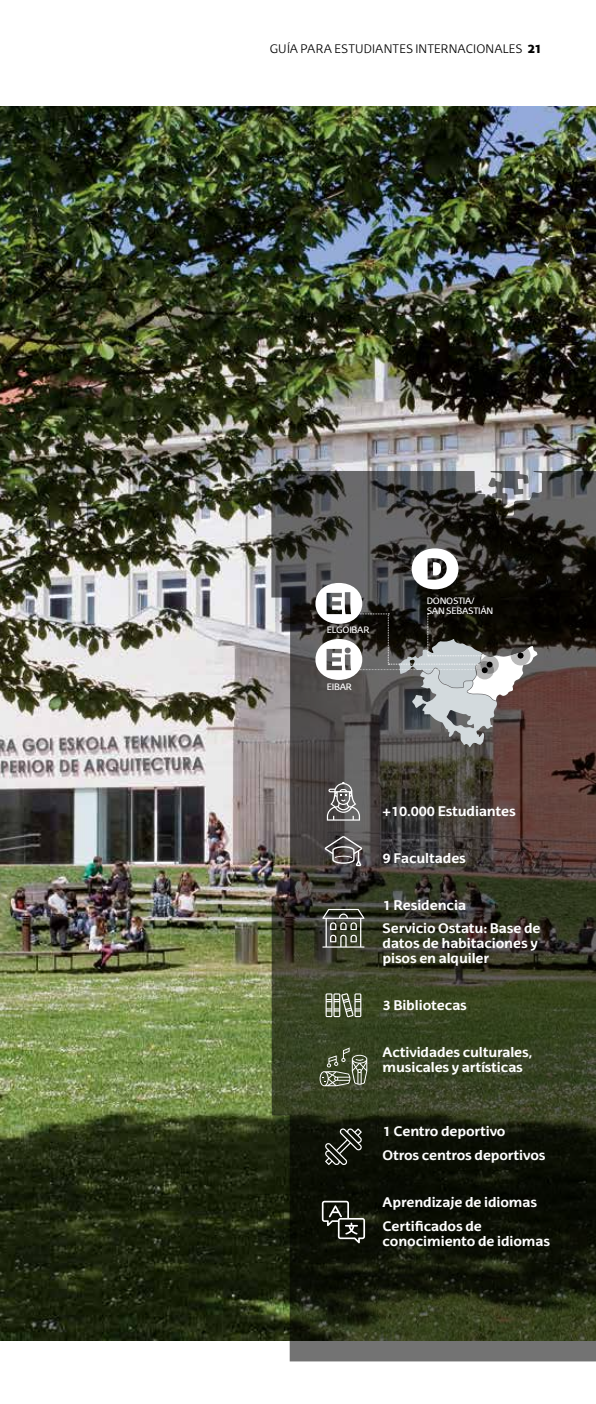
<style>
.page{position:relative;width:596px;height:1404px;background:#fff}
.page>*{position:absolute;margin:0;border:0;box-sizing:border-box;transform-origin:0 0}
.t1{font:700 13.5px/23.5px "EHU Sans";letter-spacing:-.01em;color:#fff}
.t2{font:300 12px "EHU Sans";letter-spacing:.01em;color:#000}
.t3{font:9px/10.1px "EHU Sans";letter-spacing:-.03em;color:#fff}
.s1{font-weight:900}
</style>
<div class="page">
<img style="left:0;top:106px;width:595px;height:1233px">
<svg style="left:271px;top:471px;width:324px;height:890px;background:#37382b"></svg>
<svg style="left:324px;top:835px;width:38px;height:31px"></svg>
<svg style="left:326px;top:781px;width:34px;height:39px"></svg>
<svg style="left:319px;top:1047px;width:48px;height:39px;background:#606950"></svg>
<svg style="left:324px;top:1127px;width:38px;height:38px"></svg>
<svg style="left:321px;top:1200px;width:44px;height:43px;background:#3f4239"></svg>
<svg style="left:325px;top:993px;width:36px;height:24px"></svg>
<svg style="left:322px;top:908px;width:42px;height:39px;background:#616358"></svg>
<svg style="left:315px;top:548px;width:222px;height:199px;background:#63615f"></svg>
<p class="t2" style="left:269px;top:42px;width:273px">GUÍA PARA ESTUDIANTES INTERNACIONALES <span class="s1">21</span></p>
<p class="t3" style="left:326px;top:625px;width:44px">ELGOIBAR</p>
<p class="t3" style="left:326px;top:681px;width:27px">EIBAR</p>
<p class="t3" style="left:426px;top:595px;width:68px">DONOSTIA/<br>SAN SEBASTIÁN</p>
<p class="t1" style="left:382px;top:798px;width:135px">+10.000 Estudiantes</p>
<p class="t1" style="left:382px;top:845px;width:85px">9 Facultades</p>
<p class="t1" style="left:382px;top:892px;width:159px">1 Residencia<br>Servicio Ostatu: Base de</p>
<p class="t1" style="left:382px;top:935px;width:156px;line-height:15px">datos de habitaciones y pisos en alquiler</p>
<p class="t1" style="left:382px;top:993px;width:86px">3 Bibliotecas</p>
<p class="t1" style="left:382px;top:1044px;width:151px;line-height:15px">Actividades culturales, musicales y artísticas</p>
<p class="t1" style="left:382px;top:1119px;width:164px">1 Centro deportivo<br>Otros centros deportivos</p>
<p class="t1" style="left:382px;top:1189px;width:156px">Aprendizaje de idiomas<br>Certificados de</p>
<p class="t1" style="left:382px;top:1228px;width:169px">conocimiento de idiomas</p>
</div>
